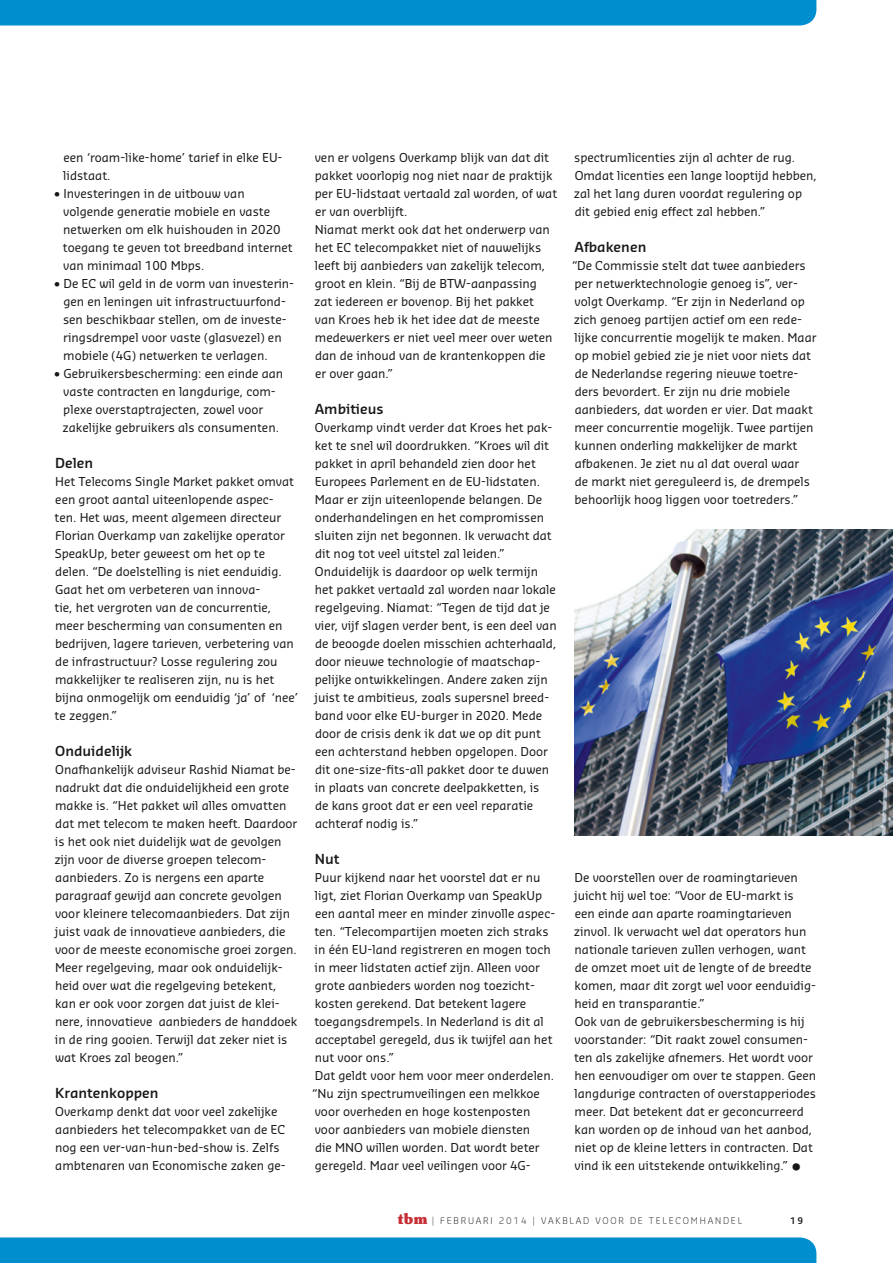
<style>
.page{position:relative;width:893px;height:1263px;background:#fff}
.page>*{position:absolute;margin:0;border:0;box-sizing:border-box;transform-origin:0 0}
.t1{font:600 13.5px "Sansa";color:#181716}
.t2{font:12px/18px "Sansa";color:#181716}
.t3{font:300 9px "Sansa";letter-spacing:.2em;color:#181716}
.t4{font:600 9px "Sansa";color:#181716}
.s1{font-size:19.5px}
.s2{font-family:"Souvenir IT Cby BT";font-weight:700;font-size:15px;color:#c63035}
</style>
<div class="page">
<div style="left:0;top:1237px;width:816px;height:26px;background:#008ecf"></div>
<div style="left:0;top:0;width:816px;height:26px;background:#008ecf"></div>
<img style="left:575px;top:530px;width:318px;height:306px">
<p class="t2" style="left:63px;top:148px;width:221px">een ‘roam-like-home’ tarief in elke EU&shy;lidstaat.</p>
<p class="t2" style="left:63px;top:184px;width:232px;text-indent:-9px">• Investeringen in de uitbouw van volgende generatie mobiele en vaste netwerken om elk huishouden in 2020 toegang te geven tot breedband internet van minimaal 100 Mbps.</p>
<p class="t2" style="left:63px;top:274px;width:233px;text-indent:-9px">• De EC wil geld in de vorm van investerin&shy;gen en leningen uit infrastructuurfond&shy;sen beschikbaar stellen, om de investe&shy;ringsdrempel voor vaste (glasvezel) en mobiele (4G) netwerken te verlagen.</p>
<p class="t2" style="left:63px;top:364px;width:222px;text-indent:-8px">• Gebruikersbescherming: een einde aan vaste contracten en langdurige, com&shy;plexe overstaptrajecten, zowel voor zakelijke gebruikers als consumenten.</p>
<p class="t1" style="left:55px;top:454px;width:40px">Delen</p>
<p class="t2" style="left:55px;top:472px;width:245px">Het Telecoms Single Market pakket omvat een groot aantal uiteenlopende aspec-<br>ten. Het was, meent algemeen directeur Florian Overkamp van zakelijke operator SpeakU p, beter geweest om het op te delen. “De doelstelling is niet eenduidig.<br>Gaat het om verbeteren van innova-<br>tie, het vergroten van de concurrentie, meer bescherming van consumenten en bedrijven, lagere tarieven, verbetering van de infrastructuur? Losse regulering zou makkelijker te realiseren zijn, nu is het bijna onmogelijk om eenduidig ‘ja’ of ‘nee’ te zeggen.”</p>
<p class="t1" style="left:55px;top:742px;width:78px">Onduidelijk</p>
<p class="t2" style="left:54px;top:760px;width:245px">Onafhankelijk adviseur Rashid Niamat be&shy;nadrukt dat die onduidelijkheid een grote makke is. “Het pakket wil alles omvatten dat met telecom te maken heeft. Daardoor is het ook niet duidelijk wat de gevolgen zijn voor de diverse groepen telecom&shy;aanbieders. Zo is nergens een aparte paragraaf gewijd aan concrete gevolgen voor kleinere telecomaanbieders. Dat zijn juist vaak de innovatieve aanbieders, die voor de meeste economische groei zorgen.<br>Meer regelgeving, maar ook onduidelijk&shy;heid over wat die regelgeving betekent, kan er ook voor zorgen dat juist de klei&shy;nere, innovatieve aanbieders de handdoek in de ring gooien. Terwijl dat zeker niet is wat Kroes zal beogen.”</p>
<p class="t1" style="left:55px;top:1084px;width:105px">Krantenkoppen</p>
<p class="t2" style="left:55px;top:1102px;width:232px">Overkamp denkt dat voor veel zakelijke aanbieders het telecompakket van de EC nog een ver-van-hun-bed-show is. Zelfs ambtenaren van Economische zaken ge-</p>
<p class="t2" style="left:314px;top:148px;width:245px">ven er volgens Overkamp blijk van dat dit pakket voorlopig nog niet naar de praktijk per EU-lidstaat vertaald zal worden, of wat er van overblijft.<br>Niamat merkt ook dat het onderwerp van het EC telecompakket niet of nauwelijks leeft bij aanbieders van zakelijk telecom, groot en klein. “Bij de BTW-aanpassing zat iedereen er bovenop. Bij het pakket van Kroes heb ik het idee dat de meeste medewerkers er niet veel meer over weten dan de inhoud van de krantenkoppen die er over gaan.”</p>
<p class="t1" style="left:315px;top:400px;width:70px">Ambitieus</p>
<p class="t2" style="left:314px;top:418px;width:244px">Overkamp vindt verder dat Kroes het pak&shy;ket te snel wil doordrukken. “Kroes wil dit pakket in april behandeld zien door het Europees Parlement en de EU-lidstaten.<br>Maar er zijn uiteenlopende belangen. De onderhandelingen en het compromissen sluiten zijn net begonnen. Ik verwacht dat dit nog tot veel uitstel zal leiden.” Onduidelijk is daardoor op welk termijn het pakket vertaald zal worden naar lokale regelgeving. Niamat: “Tegen de tijd dat je vier, vijf slagen verder bent, is een deel van de beoogde doelen misschien achterhaald, door nieuwe technologie of maatschap&shy;pelijke ontwikkelingen. Andere zaken zijn juist te ambitieus, zoals supersnel breed&shy;band voor elke EU-burger in 2020. Mede door de crisis denk ik dat we op dit punt een achterstand hebben opgelopen. Door dit one-size-fits-all pakket door te duwen in plaats van concrete deelpakketten, is<br>de kans groot dat er een veel reparatie achteraf nodig is.”</p>
<p class="t1" style="left:315px;top:850px;width:26px">Nut</p>
<p class="t2" style="left:312px;top:868px;width:245px">Puur kijkend naar het voorstel dat er nu ligt, ziet Florian Overkamp van SpeakU p een aantal meer en minder zinvolle aspec&shy;ten. “Telecompartijen moeten zich straks in één EU-land registreren en mogen toch in meer lidstaten actief zijn. Alleen voor grote aanbieders worden nog toezicht&shy;kosten gerekend. Dat betekent lagere toegangsdrempels. In Nederland is dit al acceptabel geregeld, dus ik twijfel aan het nut voor ons.”<br>Dat geldt voor hem voor meer onderdelen. “Nu zijn spectrumveilingen een melkkoe voor overheden en hoge kostenposten voor aanbieders van mobiele diensten<br>die MNO willen worden. Dat wordt beter geregeld. Maar veel veilingen voor 4G-</p>
<p class="t2" style="left:574px;top:148px;width:245px">spectrumlicenties zijn al achter de rug.<br>Omdat licenties een lange looptijd hebben, zal het lang duren voordat regulering op dit gebied enig effect zal hebben.”</p>
<p class="t1" style="left:574px;top:238px;width:73px">Afbakenen</p>
<p class="t2" style="left:572px;top:256px;width:246px">“De Commissie stelt dat twee aanbieders per netwerktechnologie genoeg is”, ver&shy;volgt Overkamp. “Er zijn in Nederland op zich genoeg partijen actief om een rede&shy;lijke concurrentie mogelijk te maken. Maar op mobiel gebied zie je niet voor niets dat de Nederlandse regering nieuwe toetre&shy;ders bevordert. Er zijn nu drie mobiele aanbieders, dat worden er vier. Dat maakt meer concurrentie mogelijk. Twee partijen kunnen onderling makkelijker de markt afbakenen. Je ziet nu al dat overal waar<br>de markt niet gereguleerd is, de drempels behoorlijk hoog liggen voor toetreders.”</p>
<p class="t2" style="left:574px;top:868px;width:244px">De voorstellen over de roamingtarieven juicht hij wel toe: “Voor de EU-markt is een einde aan aparte roamingtarieven zinvol. Ik verwacht wel dat operators hun nationale tarieven zullen verhogen, want de omzet moet uit de lengte of de breedte komen, maar dit zorgt wel voor eenduidig&shy;heid en transparantie.”<br>Ook van de gebruikersbescherming is hij voorstander: “Dit raakt zowel consumen&shy;ten als zakelijke afnemers. Het wordt voor hen eenvoudiger om over te stappen. Geen langdurige contracten of overstapperiodes meer. Dat betekent dat er geconcurreerd kan worden op de inhoud van het aanbod, niet op de kleine letters in contracten. Dat vind ik een uitstekende ontwikkeling.” <span class="s1">•</span></p>
<p class="t3" style="left:398px;top:1215px;width:346px"><span class="s2">tbm</span> | FEBRUARI 2014 | VA KB LAD VOOR DE TE LE COM HAN DE L</p>
<p class="t4" style="left:790px;top:1215px;width:15px">19</p>
</div>
